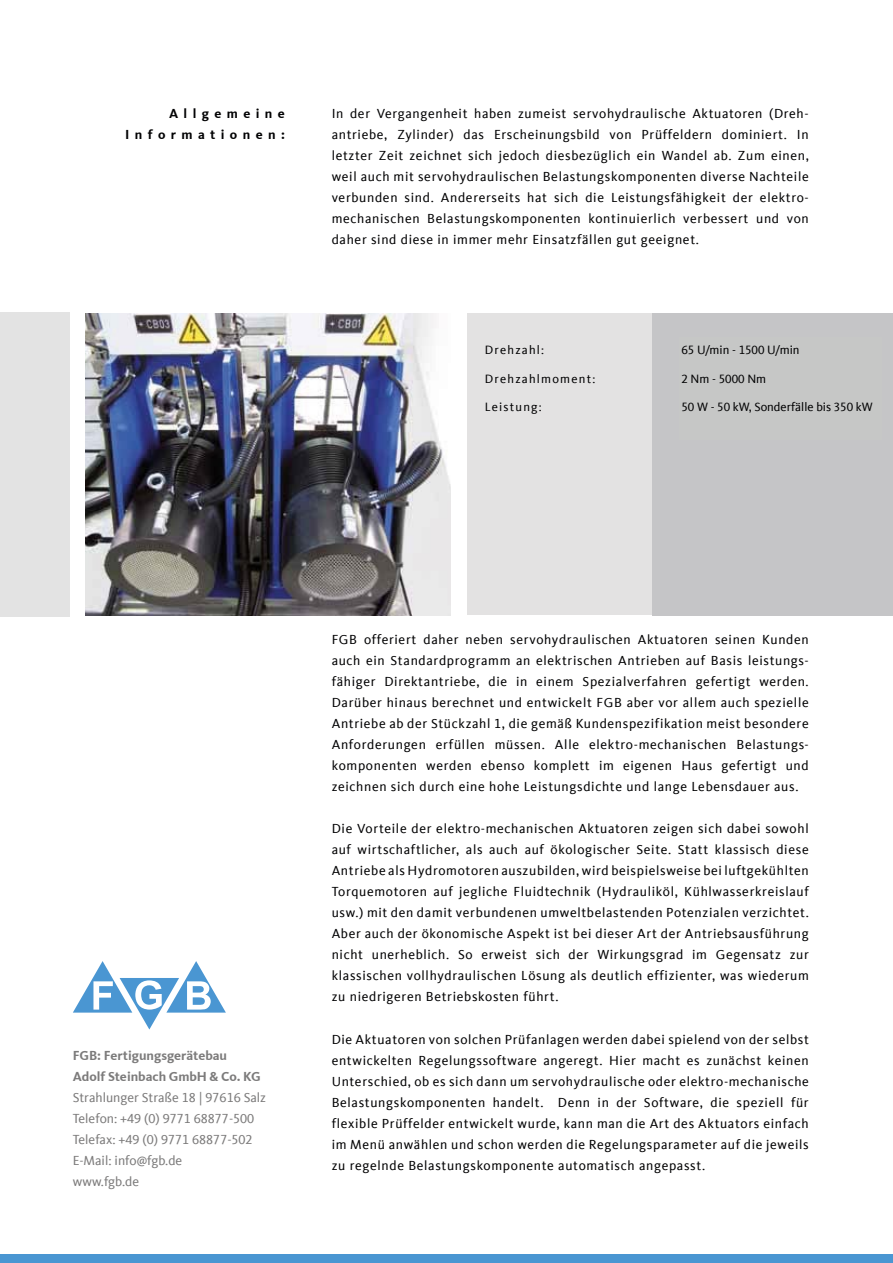
<style>
.page{position:relative;width:893px;height:1263px;background:#fff}
.page>*{position:absolute;margin:0;border:0;box-sizing:border-box;transform-origin:0 0}
.t1{font:13.5px/21px "CDU Kievit Tab";letter-spacing:.05em;color:#020203;text-align:justify}
.t2{font:13.5px/21px "CDU Kievit Tab";color:#7c7b7b}
.t3{font:700 13.5px/21px "CDU Kievit Tab";color:#7c7b7b}
.t4{font:700 13.5px/21px "CDU Kievit Tab";letter-spacing:.4em;color:#020203;text-align:right}
.t5{font:12.45px "CDU Kievit Tab";letter-spacing:.005em;color:#020203}
.t6{font:12.45px "CDU Kievit Tab";letter-spacing:.1em;color:#020203}
.t7{font:12px/16.5px "CDU Kievit Tab";letter-spacing:.05em;color:#636362}
</style>
<div class="page">
<div style="left:0;top:1253px;width:893px;height:10px;background:#4a96d2"></div>
<img style="left:86px;top:313px;width:365px;height:302px">
<div style="left:468px;top:313px;width:425px;height:302px;background:#e3e2e2"></div>
<div style="left:670px;top:332px;width:213px;height:264px;background:#c6c7c6"></div>
<svg style="left:73px;top:961px;width:153px;height:69px"></svg>
<div style="left:0;top:312px;width:70px;height:305px;background:#e3e3e3"></div>
<div style="left:652px;top:313px;width:27px;height:303px;background:#c5c5c7"></div>
<div style="left:882px;top:313px;width:11px;height:303px;background:#c5c5c7"></div>
<div style="left:664px;top:313px;width:228px;height:24px;background:#c5c5c7"></div>
<div style="left:664px;top:441px;width:228px;height:175px;background:#c5c5c7"></div>
<p class="t4" style="left:125px;top:103px;width:161px">Allgemeine<br>Informationen:</p>
<p class="t1" style="left:332px;top:103px;width:479px">In der Vergangenheit haben zumeist servohydraulische Aktuatoren (Dreh&shy;antriebe, Zylinder) das Erscheinungsbild von Prüffeldern dominiert. In letzter Zeit zeichnet sich jedoch diesbezüglich ein Wandel ab. Zum einen, weil auch mit servohydraulischen Belastungskomponenten diverse Nachteile verbunden sind. Andererseits hat sich die Leistungsfähigkeit der elektro&shy;mechanischen Belastungskomponenten kontinuierlich verbessert und von daher sind diese in immer mehr Einsatzfällen gut geeignet.</p>
<p class="t6" style="left:485px;top:343px;width:61px">Drehzahl:</p>
<p class="t6" style="left:485px;top:371px;width:112px">Drehzahlmoment:</p>
<p class="t6" style="left:485px;top:400px;width:59px">Leistung:</p>
<p class="t5" style="left:681px;top:343px;width:120px">65 U/min - 1500 U/min</p>
<p class="t5" style="left:681px;top:371px;width:86px">2 Nm - 5000 Nm</p>
<p class="t5" style="left:681px;top:400px;width:193px">50 W - 50 kW, Sonderfälle bis 350 kW</p>
<p class="t3" style="left:73px;top:1045px;width:190px">FGB: Fertigungsgerätebau<br>Adolf Steinbach GmbH &amp; Co. KG</p>
<p class="t2" style="left:73px;top:1087px;width:195px">Strahlunger Straße 18 | 97616 Salz<br>Telefon: +49 (0) 9771 68877-500<br>Telefax: +49 (0) 9771 68877-502<br>E-Mail: info@fgb.de<br>www.fgb.de</p>
<p class="t7" style="left:86px;top:1096px;width:193px">Adolf Steinbach GmbH &amp; Co. KG<br>Strahlunger Straße 18 | 97616 Salz<br>Telefon: +49 (0) 9771 6168-0</p>
<p class="t1" style="left:332px;top:629px;width:479px">FGB offeriert daher neben servohydraulischen Aktuatoren seinen Kunden auch ein Standardprogramm an elektrischen Antrieben auf Basis leistungs&shy;fähiger Direktantriebe, die in einem Spezialverfahren gefertigt werden.<br>Darüber hinaus berechnet und entwickelt FGB aber vor allem auch spezielle Antriebe ab der Stückzahl 1, die gemäß Kundenspezifikation meist besondere Anforderungen erfüllen müssen. Alle elektro-mechanischen Belastungs&shy;komponenten werden ebenso komplett im eigenen Haus gefertigt und zeichnen sich durch eine hohe Leistungsdichte und lange Lebensdauer aus.</p>
<p class="t1" style="left:332px;top:818px;width:479px">Die Vorteile der elektro-mechanischen Aktuatoren zeigen sich dabei sowohl auf wirtschaftlicher, als auch auf ökologischer Seite. Statt klassisch diese Antriebe als Hydromotoren auszubilden, wird beispielsweise bei luftgekühlten Torquemotoren auf jegliche Fluidtechnik (Hydrauliköl, Kühlwasserkreislauf usw.) mit den damit verbundenen umweltbelastenden Potenzialen verzichtet.<br>Aber auch der ökonomische Aspekt ist bei dieser Art der Antriebsausführung nicht unerheblich. So erweist sich der Wirkungsgrad im Gegensatz zur klassischen vollhydraulischen Lösung als deutlich effizienter, was wiederum zu niedrigeren Betriebskosten führt.</p>
<p class="t1" style="left:332px;top:1028px;width:479px">Die Aktuatoren von solchen Prüfanlagen werden dabei spielend von der selbst entwickelten Regelungssoftware angeregt. Hier macht es zunächst keinen Unterschied, ob es sich dann um servohydraulische oder elektro-mechanische Belastungskomponenten handelt. Denn in der Software, die speziell für flexible Prüffelder entwickelt wurde, kann man die Art des Aktuators einfach im Menü anwählen und schon werden die Regelungsparameter auf die jeweils zu regelnde Belastungskomponente automatisch angepasst.</p>
</div>
